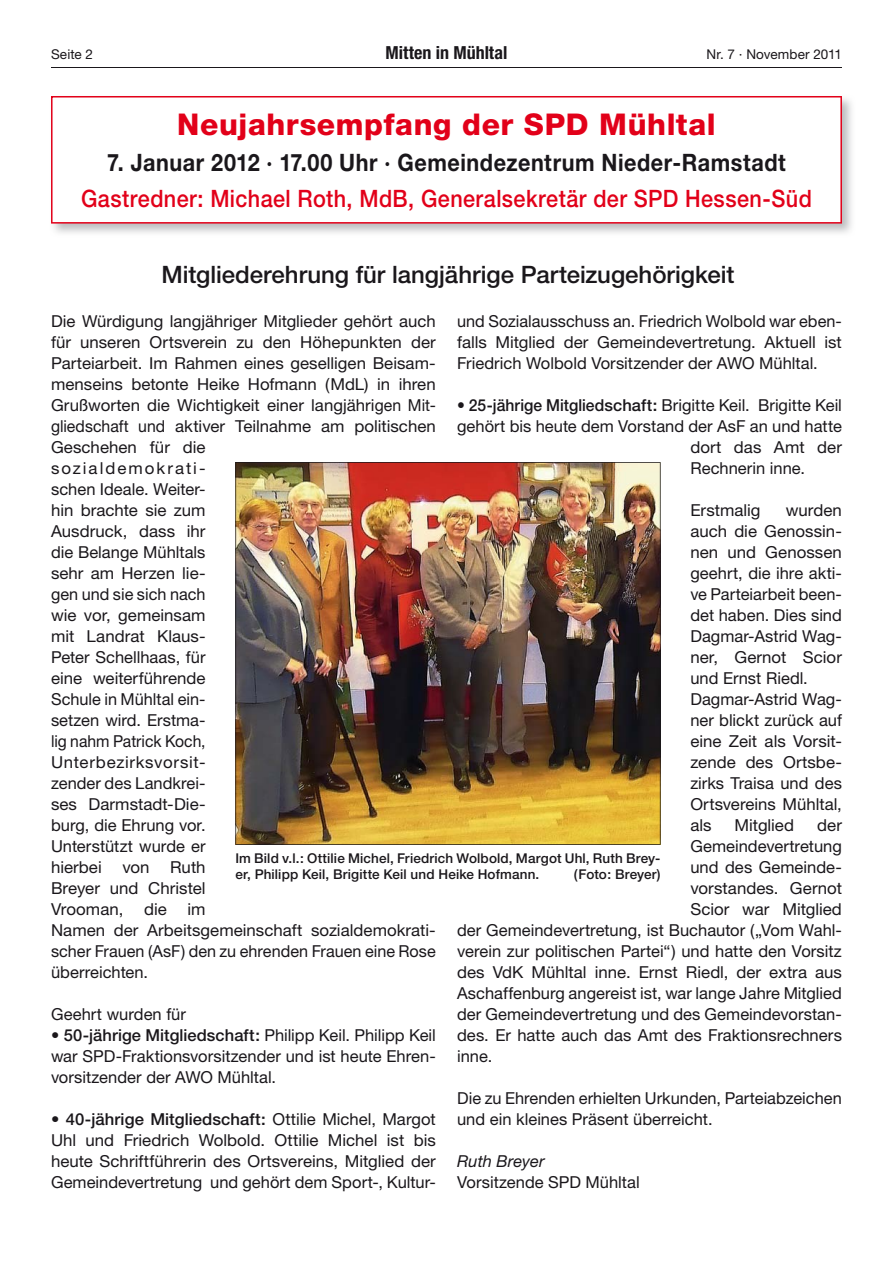
<style>
.page{position:relative;width:893px;height:1263px;background:#fff}
.page>*{position:absolute;margin:0;border:0;box-sizing:border-box;transform-origin:0 0}
.t1{font:800 30px "Helvetica Neue";letter-spacing:.02em;color:#e20019}
.t2{font:500 24px/36px "Helvetica Neue";letter-spacing:.02em;color:#e20019;text-align:center;scale:.9 1}
.t3{font:500 24px "Helvetica Neue";color:#1a171b}
.t4{font:700 condensed 18px "Helvetica Neue";color:#1a171b}
.t5{font:16.5px/21px "Helvetica Neue";color:#1a171b}
.t6{font:500 16.5px "Helvetica Neue";letter-spacing:.005em;color:#1a171b;scale:.95 1}
.t7{font:500 13.5px/16.5px "Helvetica Neue";letter-spacing:.01em;color:#1a171b}
.t8{font:13.5px "Helvetica Neue";letter-spacing:.01em;color:#1a171b}
.s1{font-weight:700;color:#1a171b}
.s2{font-weight:400}
.s3{font-style:italic}
.s4{font-weight:500}
</style>
<div class="page">
<hr style="left:51px;top:67px;width:791px;height:1px;background:#1a171b">
<svg style="left:51px;top:96px;width:791px;height:128px"></svg>
<img style="left:235px;top:462px;width:426px;height:383px">
<p class="t8" style="left:51px;top:46px;width:44px">Seite 2</p>
<p class="t4" style="left:386px;top:41px;width:123px">Mitten in Mühltal</p>
<p class="t8" style="left:706px;top:46px;width:137px">Nr. 7 · November 2011</p>
<p class="t1" style="left:177px;top:107px;width:540px">Neujahrsempfang der SPD Mühltal</p>
<p class="t2" style="left:81px;top:144px;width:814px"><span class="s1">7. Januar 2012 · 17.00 Uhr · Gemeindezentrum Nieder-Ramstadt<br></span>Gastredner: Michael Roth, MdB, Generalsekretär der SPD Hessen-Süd</p>
<p class="t3" style="left:162px;top:260px;width:574px">Mitgliederehrung für langjährige Parteizugehörigkeit</p>
<p class="t5" style="left:457px;top:310px;width:386px;text-align:justify">und Sozialausschuss an. Friedrich Wolbold war eben&shy;falls Mitglied der Gemeindevertretung. Aktuell ist Friedrich Wolbold Vorsitzender der AWO Mühltal.</p>
<p class="t6" style="left:457px;top:395px;width:407px">• 25-jährige Mitgliedschaft: <span class="s2">Brigitte Keil. Brigitte Keil</span></p>
<p class="t5" style="left:457px;top:415px;width:386px">gehört bis heute dem Vorstand der AsF an und hatte</p>
<p class="t5" style="left:690px;top:436px;width:153px">dort das Amt der</p>
<p class="t5" style="left:690px;top:457px;width:116px">Rechnerin inne.</p>
<p class="t5" style="left:690px;top:499px;width:72px">Erstmalig</p>
<p class="t5" style="left:51px;top:310px;width:386px">Die Würdigung langjähriger Mitglieder gehört auch für unseren Ortsverein zu den Höhepunkten der<br>Parteiarbeit. Im Rahmen eines geselligen Beisam&shy;menseins betonte Heike Hofmann (MdL) in ihren<br>Grußworten die Wichtigkeit einer langjährigen Mit&shy;gliedschaft und aktiver Teilnahme am politischen<br>Geschehen für die<br>sozialdemokrati-<br>schen Ideale. Weiter-<br>hin brachte sie zum<br>Ausdruck, dass ihr<br>die Belange Mühltals<br>sehr am Herzen lie-<br>gen und sie sich nach<br>wie vor, gemeinsam<br>mit Landrat Klaus-<br>Peter Schellhaas, für<br>eine weiterführende<br>Schule in Mühltal ein-<br>setzen wird. Erstma-<br>lig nahm Patrick Koch,<br>Unterbezirksvorsit-<br>zender des Landkrei-<br>ses Darmstadt-Die-<br>burg, die Ehrung vor.<br>Unterstützt wurde er<br>hierbei von Ruth<br>Breyer und Christel<br>Vrooman,</p>
<p class="t5" style="left:690px;top:499px;width:153px;text-indent:95px">wurden auch die Genossin&shy;nen und Genossen geehrt, die ihre akti&shy;ve Parteiarbeit been&shy;det haben. Dies sind<br>Dagmar-Astrid Wag&shy;ner, Gernot Scior und Ernst Riedl.<br>Dagmar-Astrid Wag&shy;ner blickt zurück auf eine Zeit als Vorsit&shy;zende des Ortsbe&shy;zirks Traisa und des<br>Ortsvereins Mühltal, als</p>
<p class="t5" style="left:735px;top:814px;width:61px">Mitglied</p>
<p class="t5" style="left:817px;top:814px;width:26px">der</p>
<p class="t5" style="left:690px;top:835px;width:153px">Gemeindevertretung</p>
<p class="t5" style="left:690px;top:856px;width:153px">und des Gemeinde-</p>
<p class="t5" style="left:690px;top:877px;width:153px">vorstandes. Gernot</p>
<p class="t5" style="left:690px;top:898px;width:153px">Scior war Mitglied</p>
<p class="t5" style="left:457px;top:919px;width:386px">der Gemeindevertretung, ist Buchautor („Vom Wahl-</p>
<p class="t5" style="left:457px;top:940px;width:386px">verein zur politischen Partei“) und hatte den Vorsitz</p>
<p class="t5" style="left:457px;top:961px;width:386px">des VdK Mühltal inne. Ernst Riedl, der extra aus</p>
<p class="t5" style="left:457px;top:982px;width:386px">Aschaffenburg angereist ist, war lange Jahre Mitglied</p>
<p class="t5" style="left:457px;top:1003px;width:386px">der Gemeindevertretung und des Gemeindevorstan-</p>
<p class="t5" style="left:457px;top:1024px;width:386px">des. Er hatte auch das Amt des Fraktionsrechners</p>
<p class="t5" style="left:457px;top:1045px;width:37px">inne.</p>
<p class="t5" style="left:457px;top:1087px;width:386px">Die zu Ehrenden erhielten Urkunden, Parteiabzeichen und ein kleines Präsent überreicht.</p>
<p class="t5" style="left:457px;top:1150px;width:184px"><span class="s3">Ruth Breyer<br></span>Vorsitzende SPD Mühltal</p>
<p class="t7" style="left:235px;top:849px;width:427px">Im Bild v.l.: Ottilie Michel, Friedrich Wolbold, Margot Uhl, Ruth Brey&shy;er, Philipp Keil, Brigitte Keil und Heike Hofmann.</p>
<p class="t7" style="left:574px;top:866px;width:88px">(Foto: Breyer)</p>
<p class="t5" style="left:51px;top:898px;width:386px;text-indent:137px">im<br>Namen der Arbeitsgemeinschaft sozialdemokrati&shy;scher Frauen (AsF) den zu ehrenden Frauen eine Rose überreichten.</p>
<p class="t5" style="left:51px;top:1003px;width:136px">Geehrt wurden für</p>
<p class="t5" style="left:51px;top:1024px;width:386px;text-align:justify"><span class="s4">• 50-jährige Mitgliedschaft:</span> Philipp Keil. Philipp Keil war SPD-Fraktionsvorsitzender und ist heute Ehren&shy;vorsitzender der AWO Mühltal.</p>
<p class="t5" style="left:51px;top:1108px;width:386px;text-align:justify"><span class="s4">• 40-jährige Mitgliedschaft:</span> Ottilie Michel, Margot Uhl und Friedrich Wolbold. Ottilie Michel ist bis heute Schriftführerin des Ortsvereins, Mitglied der Gemeindevertretung und gehört dem Sport-, Kultur-</p>
<p class="t5" style="left:144px;top:898px;width:24px">die</p>
</div>
